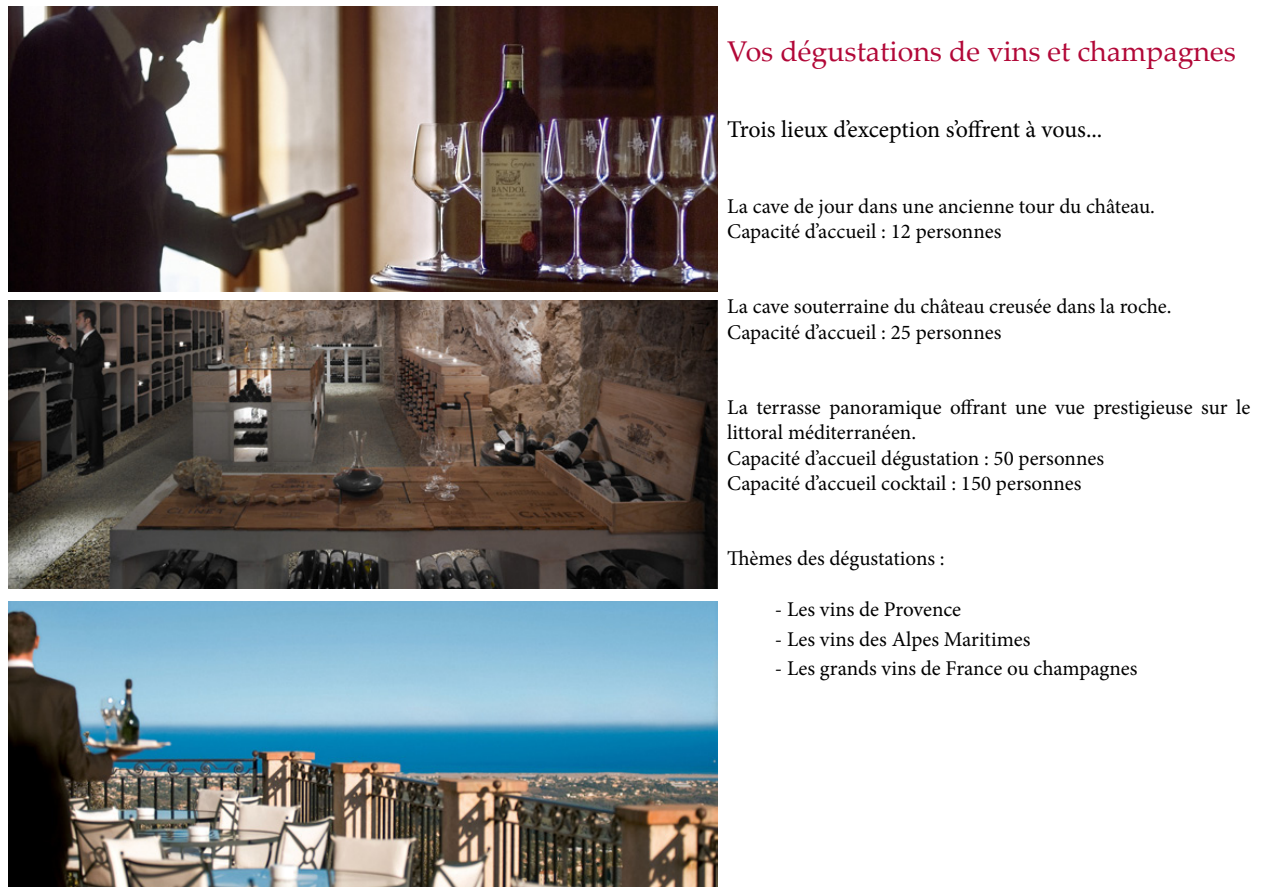
<style>
.page{position:relative;width:1263px;height:893px;background:#fff}
.page>*{position:absolute;margin:0;border:0;box-sizing:border-box;transform-origin:0 0}
.t1{font:28.5px "Palatino Linotype";color:#b20838}
.t2{font:24px "Minion Pro";letter-spacing:-.005em;color:#000}
.t3{font:21px/25.2px "Minion Pro";color:#000}
</style>
<div class="page">
<img style="left:9px;top:602px;width:709px;height:285px">
<img style="left:9px;top:6px;width:708px;height:285px">
<img style="left:8px;top:300px;width:709px;height:289px">
<h1 class="t1" style="left:727px;top:32px;width:510px">Vos dégustations de vins et champagnes</h1>
<p class="t2" style="left:727px;top:113px;width:377px">Trois lieux d’exception s’offrent à vous...</p>
<p class="t3" style="left:727px;top:193px;width:429px">La cave de jour dans une ancienne tour du château.<br>Capacité d’accueil : 12 personnes</p>
<p class="t3" style="left:727px;top:294px;width:446px">La cave souterraine du château creusée dans la roche.<br>Capacité d’accueil : 25 personnes</p>
<p class="t3" style="left:727px;top:395px;width:525px">La terrasse panoramique offrant une vue prestigieuse sur le littoral méditerranéen.<br>Capacité d’accueil dégustation : 50 personnes<br>Capacité d’accueil cocktail : 150 personnes</p>
<p class="t3" style="left:727px;top:546px;width:219px">Thèmes des dégustations :</p>
<p class="t3" style="left:775px;top:597px;width:188px">- Les vins de Provence</p>
<p class="t3" style="left:775px;top:626px;width:257px">- Les vins des Alpes Maritimes</p>
<p class="t3" style="left:775px;top:656px;width:364px">- Les grands vins de France ou champagnes</p>
</div>
